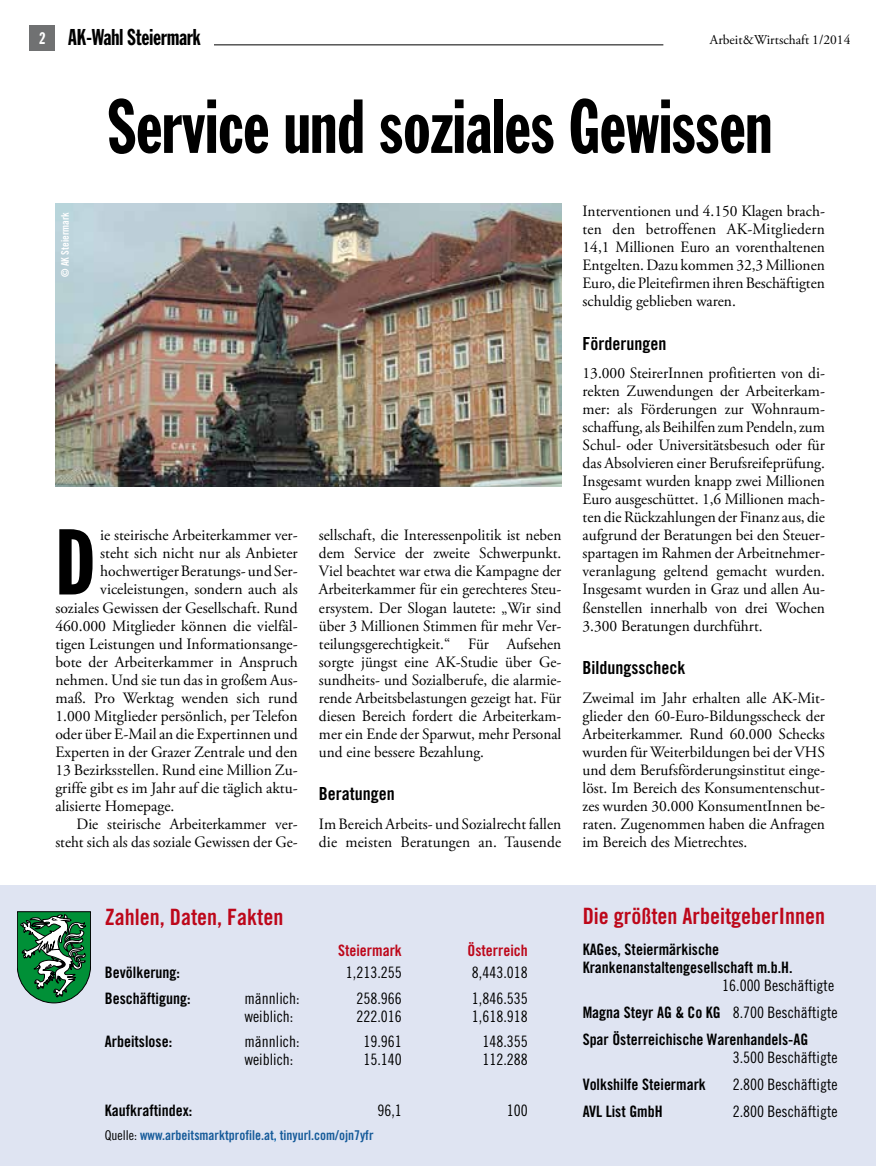
<style>
.page{position:relative;width:876px;height:1166px;background:#fff}
.page>*{position:absolute;margin:0;border:0;box-sizing:border-box;transform-origin:0 0}
.t1{font:91.65px "Franklin Gothic Std Extra Cond";color:#000}
.t2{font:75px "Franklin Gothic Std Extra Cond";color:#000}
.t3{font:22.5px "Trade Gothic Bold Cond Twenty";color:#bd071a}
.t4{font:22.5px "Franklin Gothic Std Extra Cond";color:#000}
.t5{font:18px "Trade Gothic Bold Cond Twenty";color:#000}
.t6{font:15.75px/18px "Adobe Garamond Pro";color:#000;text-align:justify}
.t7{font:15.75px/18px "Trade Gothic Bold Cond Twenty";color:#000}
.t8{font:15.75px "Trade Gothic Cond Eighteen";color:#000}
.t9{font:15.75px "Trade Gothic Bold Cond Twenty";color:#bd071a}
.t10{font:13.5px "Trade Gothic Bold Cond Twenty";color:#165b9a}
.t11{font:13.5px "Adobe Garamond Pro";color:#000}
.t12{font:10.5px "Trade Gothic Bold Cond Twenty";color:#fff}
.s1{font-size:16.5px;color:#fff}
.s2{font-family:"Trade Gothic Cond Eighteen";color:#000}
.s3{color:#005ea8}
.s4{font-family:"Trade Gothic Cond Eighteen"}
</style>
<div class="page">
<hr style="left:68px;top:44px;width:595px;height:1px;background:#000">
<div style="left:30px;top:26px;width:25px;height:25px;background:#707172"></div>
<div style="left:68px;top:28px;width:146px;height:21px;background:#fff"></div>
<div style="left:0;top:884px;width:876px;height:281px;background:#dfe4f2"></div>
<svg style="left:17px;top:911px;width:74px;height:91px;background:#40885d"></svg>
<img style="left:55px;top:203px;width:506px;height:283px">
<h3 class="t4" style="left:40px;top:25px;width:163px"><span class="s1">2</span> AK-Wahl Steiermark</h3>
<p class="t11" style="left:710px;top:32px;width:142px">Arbeit&amp;Wirtschaft 1/2014</p>
<h2 class="t2" style="left:108px;top:86px;width:665px">Service und soziales Gewissen</h2>
<p class="t12" style="left:59px;top:277px;width:66px;rotate:-90deg">© AK Steiermark</p>
<h1 class="t1" style="left:55px;top:513px;width:42px">D</h1>
<p class="t6" style="left:100px;top:527px;width:199px">ie steirische Arbeiterkammer ver-</p>
<p class="t6" style="left:100px;top:545px;width:199px">steht sich nicht nur als Anbieter</p>
<p class="t6" style="left:100px;top:563px;width:199px">hochwertiger Beratungs- und Ser-</p>
<p class="t6" style="left:100px;top:581px;width:199px">viceleistungen, sondern auch als</p>
<p class="t6" style="left:55px;top:599px;width:244px">soziales Gewissen der Gesellschaft. Rund</p>
<p class="t6" style="left:55px;top:617px;width:244px">460.000 Mitglieder können die vielfäl-</p>
<p class="t6" style="left:55px;top:635px;width:244px">tigen Leistungen und Informationsange-</p>
<p class="t6" style="left:55px;top:653px;width:244px">bote der Arbeiterkammer in Anspruch</p>
<p class="t6" style="left:55px;top:671px;width:244px">nehmen. Und sie tun das in großem Aus-</p>
<p class="t6" style="left:55px;top:689px;width:244px">maß. Pro Werktag wenden sich rund</p>
<p class="t6" style="left:55px;top:707px;width:244px">1.000 Mitglieder persönlich, per Telefon</p>
<p class="t6" style="left:55px;top:725px;width:244px">oder über E-Mail an die Expertinnen und</p>
<p class="t6" style="left:55px;top:743px;width:244px">Experten in der Grazer Zentrale und den</p>
<p class="t6" style="left:55px;top:761px;width:244px">13 Bezirksstellen. Rund eine Million Zu-</p>
<p class="t6" style="left:55px;top:779px;width:244px">griffe gibt es im Jahr auf die täglich aktu-</p>
<p class="t6" style="left:55px;top:797px;width:121px">alisierte Homepage.</p>
<p class="t6" style="left:77px;top:815px;width:223px">Die steirische Arbeiterkammer ver-</p>
<p class="t6" style="left:55px;top:833px;width:244px">steht sich als das soziale Gewissen der Ge-</p>
<p class="t6" style="left:319px;top:527px;width:244px">sellschaft, die Interessenpolitik ist neben dem Service der zweite Schwerpunkt.<br>Viel beachtet war etwa die Kampagne der Arbeiterkammer für ein gerechteres Steu&shy;ersystem. Der Slogan lautete: „Wir sind über 3 Millionen Stimmen für mehr Ver&shy;teilungsgerechtigkeit.“ Für Aufsehen sorgte jüngst eine AK-Studie über Ge&shy;sundheits- und Sozialberufe, die alarmie&shy;rende Arbeitsbelastungen gezeigt hat. Für diesen Bereich fordert die Arbeiterkam&shy;mer ein Ende der Sparwut, mehr Personal und eine bessere Bezahlung.</p>
<p class="t5" style="left:319px;top:782px;width:77px">Beratungen</p>
<p class="t6" style="left:319px;top:815px;width:244px">Im Bereich Arbeits- und Sozialrecht fallen die meisten Beratungen an. Tausende</p>
<p class="t6" style="left:583px;top:203px;width:244px">Interventionen und 4.150 Klagen brach&shy;ten den betroffenen AK-Mitgliedern 14,1 Millionen Euro an vorenthaltenen Entgelten. Dazu kommen 32,3 Millionen Euro, die Pleitefirmen ihren Beschäftigten schuldig geblieben waren.</p>
<p class="t5" style="left:583px;top:332px;width:85px">Förderungen</p>
<p class="t6" style="left:583px;top:365px;width:244px">13.000 SteirerInnen profitierten von di&shy;rekten Zuwendungen der Arbeiterkam&shy;mer: als Förderungen zur Wohnraum&shy;schaffung, als Beihilfen zum Pendeln, zum Schul- oder Universitätsbesuch oder für das Absolvieren einer Berufsreifeprüfung.<br>Insgesamt wurden knapp zwei Millionen Euro ausgeschüttet. 1,6 Millionen mach&shy;ten die Rückzahlungen der Finanz aus, die aufgrund der Beratungen bei den Steuer&shy;spartagen im Rahmen der Arbeitnehmer&shy;veranlagung geltend gemacht wurden.<br>Insgesamt wurden in Graz und allen Au&shy;ßenstellen innerhalb von drei Wochen 3.300 Beratungen durchführt.</p>
<p class="t5" style="left:583px;top:656px;width:104px">Bildungsscheck</p>
<p class="t6" style="left:583px;top:689px;width:244px">Zweimal im Jahr erhalten alle AK-Mit&shy;glieder den 60-Euro-Bildungsscheck der Arbeiterkammer. Rund 60.000 Schecks wurden für Weiterbildungen bei der VHS und dem Berufsförderungsinstitut einge&shy;löst. Im Bereich des Konsumentenschut&shy;zes wurden 30.000 KonsumentInnen be&shy;raten. Zugenommen haben die Anfragen im Bereich des Mietrechtes.</p>
<h3 class="t3" style="left:105px;top:903px;width:180px">Zahlen, Daten, Fakten</h3>
<p class="t9" style="left:338px;top:940px;width:65px">Steiermark</p>
<p class="t9" style="left:468px;top:940px;width:62px">Österreich</p>
<p class="t7" style="left:105px;top:963px;width:77px">Bevölkerung:</p>
<p class="t8" style="left:346px;top:962px;width:57px">1,213.255</p>
<p class="t8" style="left:472px;top:962px;width:57px">8,443.018</p>
<p class="t7" style="left:105px;top:988px;width:87px">Beschäftigung:</p>
<p class="t8" style="left:244px;top:988px;width:57px">männlich:</p>
<p class="t8" style="left:356px;top:988px;width:47px">258.966</p>
<p class="t8" style="left:472px;top:988px;width:57px">1,846.535</p>
<p class="t8" style="left:244px;top:1006px;width:50px">weiblich:</p>
<p class="t8" style="left:356px;top:1006px;width:47px">222.016</p>
<p class="t8" style="left:472px;top:1006px;width:57px">1,618.918</p>
<p class="t7" style="left:105px;top:1032px;width:69px">Arbeitslose:</p>
<p class="t8" style="left:244px;top:1031px;width:57px">männlich:</p>
<p class="t8" style="left:363px;top:1031px;width:40px">19.961</p>
<p class="t8" style="left:482px;top:1031px;width:47px">148.355</p>
<p class="t8" style="left:244px;top:1049px;width:50px">weiblich:</p>
<p class="t8" style="left:363px;top:1049px;width:40px">15.140</p>
<p class="t8" style="left:482px;top:1049px;width:47px">112.288</p>
<p class="t7" style="left:105px;top:1101px;width:89px">Kaufkraftindex:</p>
<p class="t8" style="left:377px;top:1100px;width:26px">96,1</p>
<p class="t8" style="left:507px;top:1100px;width:22px">100</p>
<p class="t10" style="left:105px;top:1126px;width:270px"><span class="s2">Quelle:</span> www.arbeitsmarktprofile.at<span class="s3">,</span> tinyurl.com/ojn7yfr</p>
<h3 class="t3" style="left:583px;top:902px;width:244px">Die größten ArbeitgeberInnen</h3>
<p class="t7" style="left:583px;top:939px;width:211px">KAGes, Steiermärkische<br>Krankenanstaltengesellschaft m.b.H.</p>
<p class="t8" style="left:722px;top:975px;width:113px">16.000 Beschäftigte</p>
<p class="t7" style="left:583px;top:998px;width:256px;line-height:27px">Magna Steyr AG &amp; Co KG <span class="s4">8.700 Beschäftigte<br></span>Spar Österreichische Warenhandels-AG</p>
<p class="t8" style="left:733px;top:1047px;width:106px">3.500 Beschäftigte</p>
<p class="t7" style="left:583px;top:1074px;width:125px">Volkshilfe Steiermark</p>
<p class="t8" style="left:733px;top:1074px;width:106px">2.800 Beschäftigte</p>
<p class="t7" style="left:583px;top:1101px;width:81px">AVL List GmbH</p>
<p class="t8" style="left:733px;top:1101px;width:106px">2.800 Beschäftigte</p>
</div>
